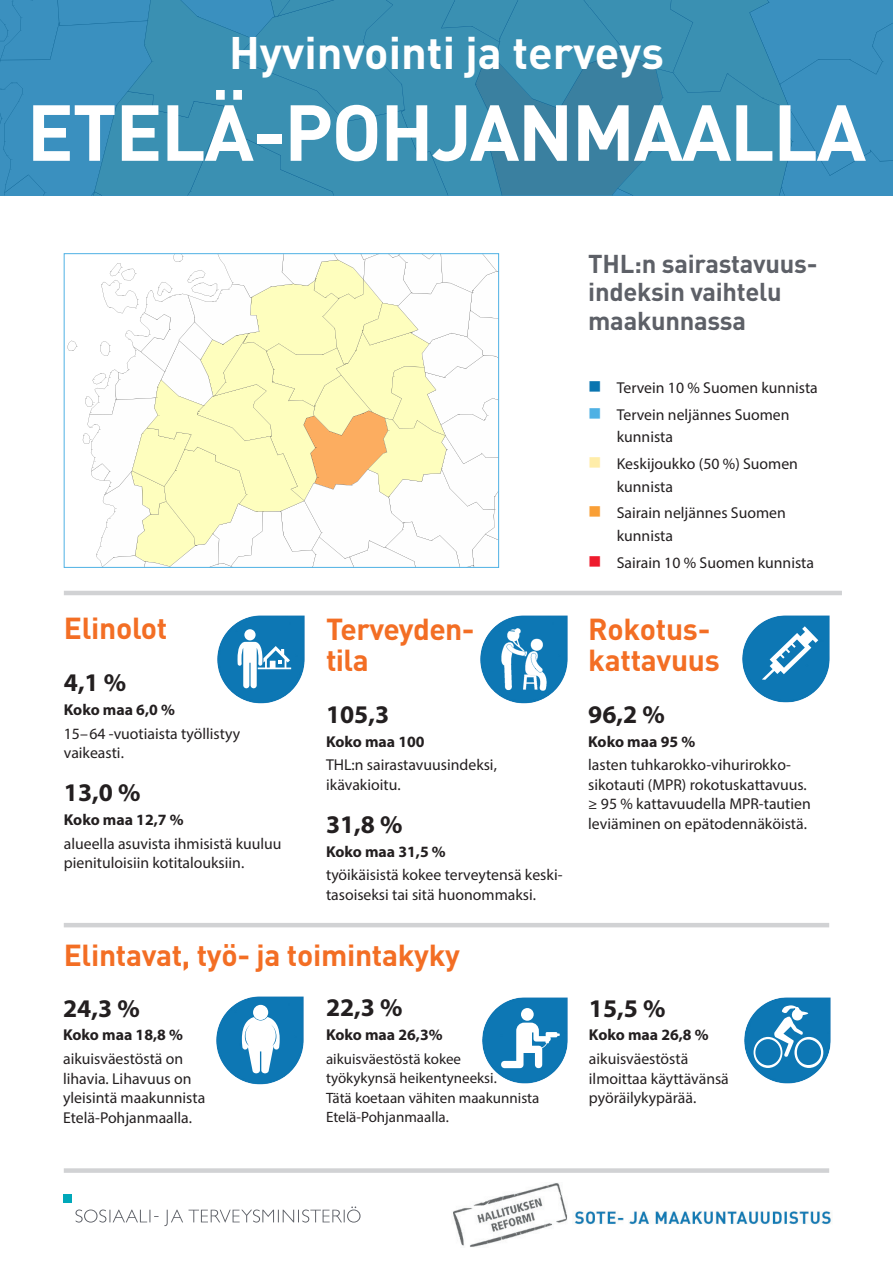
<style>
.page{position:relative;width:893px;height:1263px;background:#fff}
.page>*{position:absolute;margin:0;border:0;box-sizing:border-box;transform-origin:0 0}
.t1{font:700 78px "DIN";letter-spacing:-.02em;color:#fff}
.t2{font:700 45px "DIN";color:#fff}
.t3{font:700 30px/31.5px "DIN";letter-spacing:-.01em;color:#f36e24}
.t4{font:700 25.5px/28.5px "DIN";letter-spacing:-.01em;color:#5d6067}
.t5{font:700 25.5px "Myriad Pro";color:#231f20}
.t6{font:15.75px/19.5px "Myriad Pro";color:#231f20}
.t7{font:700 15.75px "Myriad Pro";color:#231f20}
.t8{font:15px/19.5px "Myriad Pro";color:#231f20}
.s1{color:#0a75b0}
.s2{color:#4fb1e4}
.s3{color:#ffeda9}
.s4{color:#f99f36}
.s5{color:#ee1b2d}
</style>
<div class="page">
<svg style="left:0;top:0;width:893px;height:195px;background:#398db3"></svg>
<hr style="left:64px;top:591px;width:778px;height:4px;background:#d1d2d4">
<hr style="left:64px;top:923px;width:765px;height:4px;background:#d1d2d4">
<img style="left:217px;top:615px;width:88px;height:89px">
<svg style="left:238px;top:642px;width:53px;height:46px"></svg>
<div style="left:244px;top:629px;width:12px;height:11px;background:#fff;border-radius:50%"></div>
<img style="left:480px;top:615px;width:88px;height:89px">
<img style="left:496px;top:625px;width:66px;height:69px">
<svg style="left:67px;top:255px;width:430px;height:311px"></svg>
<div style="left:64px;top:253px;width:435px;height:315px;border:1px solid #4fb1e4"></div>
<div style="left:64px;top:1168px;width:765px;height:5px;background:#d1d2d4"></div>
<div style="left:64px;top:1194px;width:8px;height:9px;background:#00a8b9"></div>
<svg style="left:75px;top:1209px;width:108px;height:17px"></svg>
<svg style="left:189px;top:1206px;width:172px;height:16px"></svg>
<img style="left:742px;top:615px;width:88px;height:88px">
<svg style="left:762px;top:626px;width:56px;height:54px"></svg>
<img style="left:482px;top:997px;width:86px;height:87px">
<img style="left:216px;top:996px;width:88px;height:89px">
<img style="left:453px;top:1183px;width:379px;height:64px">
<div style="left:521px;top:1008px;width:13px;height:13px;background:#fff;border-radius:50%"></div>
<svg style="left:500px;top:1023px;width:60px;height:46px"></svg>
<img style="left:744px;top:997px;width:87px;height:87px">
<svg style="left:754px;top:1005px;width:69px;height:63px"></svg>
<svg style="left:242px;top:1017px;width:38px;height:56px"></svg>
<div style="left:253px;top:1005px;width:15px;height:15px;background:#fff;border-radius:50%"></div>
<h2 class="t2" style="left:229px;top:24px;width:436px">Hyvinvointi ja terveys</h2>
<h1 class="t1" style="left:27px;top:82px;width:841px">ETELÄ-POHJANMAALLA</h1>
<h3 class="t4" style="left:588px;top:248px;width:231px">THL:n sairastavuus&shy;indeksin vaihtelu maakunnassa</h3>
<h3 class="t3" style="left:64px;top:611px;width:105px">Elinolot</h3>
<h3 class="t5" style="left:64px;top:666px;width:64px">4,1 %</h3>
<p class="t7" style="left:64px;top:699px;width:113px">Koko maa 6,0 %</p>
<p class="t6" style="left:64px;top:723px;width:178px">15–64 -vuotiaista työllistyy vaikeasti.</p>
<h3 class="t5" style="left:64px;top:776px;width:78px">13,0 %</h3>
<p class="t7" style="left:64px;top:809px;width:121px">Koko maa 12,7 %</p>
<p class="t6" style="left:64px;top:833px;width:219px">alueella asuvista ihmisistä kuuluu pienituloisiin kotitalouksiin.</p>
<h3 class="t3" style="left:326px;top:612px;width:150px">Terveyden&shy;tila</h3>
<h3 class="t5" style="left:326px;top:698px;width:65px">105,3</h3>
<p class="t7" style="left:326px;top:731px;width:100px">Koko maa 100</p>
<p class="t6" style="left:326px;top:755px;width:172px">THL:n sairastavuusindeksi, ikävakioitu.</p>
<h3 class="t5" style="left:326px;top:808px;width:78px">31,8 %</h3>
<p class="t7" style="left:326px;top:841px;width:121px">Koko maa 31,5 %</p>
<p class="t6" style="left:326px;top:865px;width:238px">työikäisistä kokee terveytensä keski&shy;tasoiseksi tai sitä huonommaksi.</p>
<h3 class="t3" style="left:64px;top:938px;width:398px">Elintavat, työ- ja toimintakyky</h3>
<h3 class="t5" style="left:63px;top:991px;width:78px">24,3 %</h3>
<p class="t7" style="left:63px;top:1025px;width:121px">Koko maa 18,8 %</p>
<p class="t6" style="left:63px;top:1049px;width:144px">aikuisväestöstä on lihavia. Lihavuus on yleisintä maakunnista<br>Etelä-Pohjanmaalla.</p>
<h3 class="t5" style="left:326px;top:991px;width:78px">22,3 %</h3>
<p class="t7" style="left:326px;top:1024px;width:118px">Koko maa 26,3%</p>
<p class="t8" style="left:326px;top:1049px;width:215px">aikuisväestöstä kokee<br>työkykynsä heikentyneeksi.<br>Tätä koetaan vähiten maakunnista<br>Etelä-Pohjanmaalla.</p>
<p class="t6" style="left:588px;top:378px;width:231px"><span class="s1">■</span> Tervein 10 % Suomen kunnista</p>
<p class="t6" style="left:617px;top:403px;width:174px;line-height:22.5px;text-indent:-28px"><span class="s2">■</span> Tervein neljännes Suomen kunnista</p>
<p class="t6" style="left:617px;top:452px;width:183px;line-height:22.5px;text-indent:-28px"><span class="s3">■</span> Keskijoukko (50 %) Suomen kunnista</p>
<p class="t6" style="left:617px;top:502px;width:171px;line-height:22.5px;text-indent:-28px"><span class="s4">■</span> Sairain neljännes Suomen kunnista</p>
<p class="t6" style="left:588px;top:552px;width:227px"><span class="s5">■</span> Sairain 10 % Suomen kunnista</p>
<h3 class="t3" style="left:588px;top:612px;width:133px">Rokotus&shy;kattavuus</h3>
<h3 class="t5" style="left:588px;top:698px;width:78px">96,2 %</h3>
<p class="t7" style="left:588px;top:731px;width:108px">Koko maa 95 %</p>
<p class="t6" style="left:588px;top:755px;width:224px">lasten tuhkarokko-vihurirokko&shy;sikotauti (MPR) rokotuskattavuus. ≥ 95 % kattavuudella MPR-tautien leviäminen on epätodennäköistä.</p>
<h3 class="t5" style="left:589px;top:991px;width:78px">15,5 %</h3>
<p class="t7" style="left:589px;top:1025px;width:121px">Koko maa 26,8 %</p>
<p class="t6" style="left:589px;top:1049px;width:141px">aikuisväestöstä ilmoittaa käyttävänsä pyöräilykypärää.</p>
</div>
